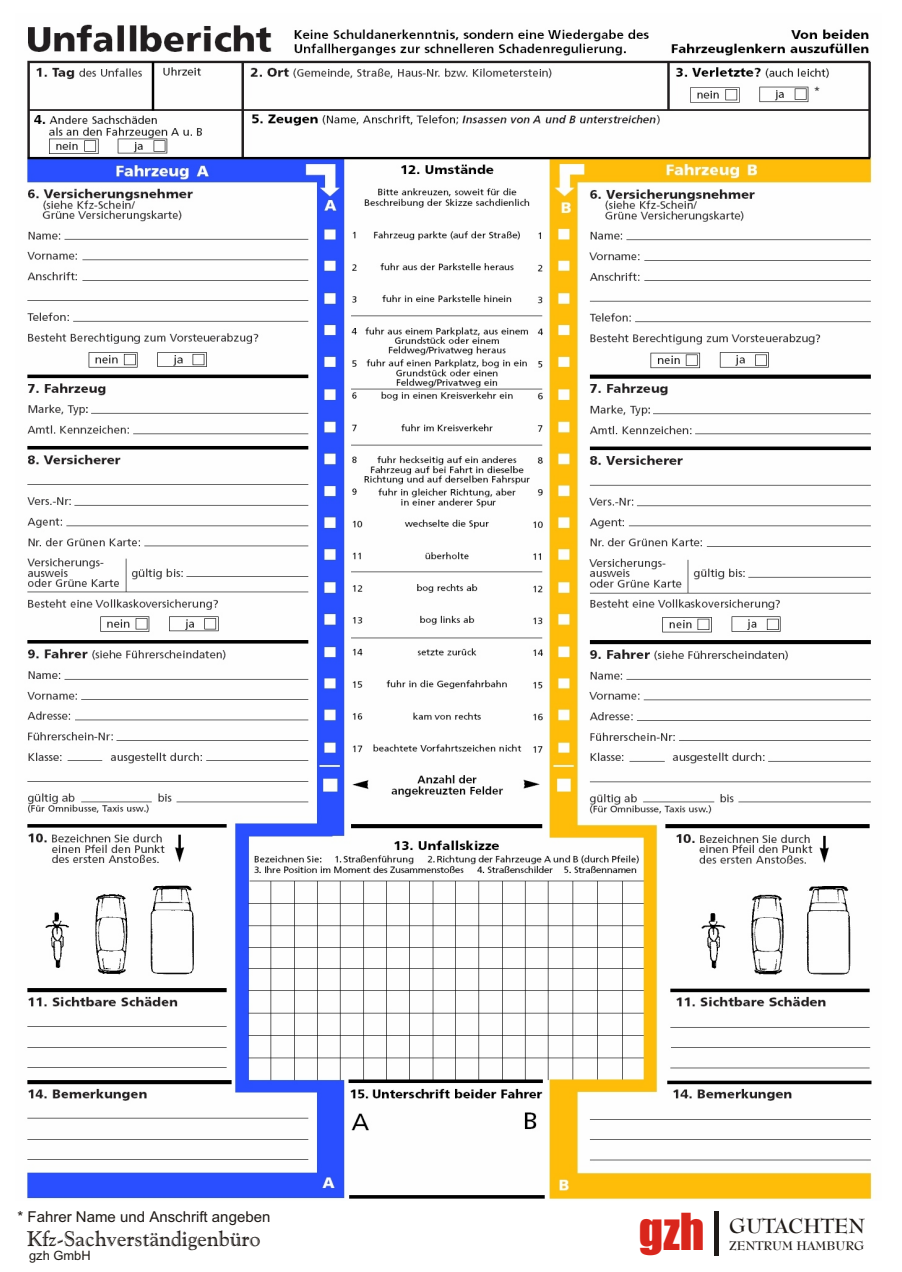
<style>
.page{position:relative;width:902px;height:1272px;background:#fff}
.page>*{position:absolute;margin:0;border:0;box-sizing:border-box;transform-origin:0 0}
.t1{font:47.1px "Impact";color:#d9261c}
.t2{font:21.15px "Goudy Handtooled BT";color:#1f1a17}
.t3{font:700 20.1px "Bernhard Mod BT";color:#1f1a17}
.t4{font:15px "Arial";color:#1f1a17}
.t5{font:12.9px "Arial";color:#1f1a17}
.t6{font:700 12.15px "Bernhard Mod BT";color:#1f1a17}
</style>
<div class="page">
<img style="left:27px;top:24px;width:846px;height:1176px">
<hr style="left:714px;top:1212px;width:4px;height:44px;background:#1f1a17">
<p class="t4" style="left:18px;top:1211px;width:254px">* Fahrer Name und Anschrift angeben</p>
<p class="t5" style="left:29px;top:1250px;width:63px">gzh GmbH</p>
<h2 class="t2" style="left:27px;top:1230px;width:235px">Kfz-Sachverständigenbüro</h2>
<h1 class="t1" style="left:639px;top:1213px;width:67px">gzh</h1>
<h3 class="t3" style="left:729px;top:1218px;width:137px">GUTACHTEN</h3>
<p class="t6" style="left:729px;top:1241px;width:136px">ZENTRUM HAMBURG</p>
</div>
